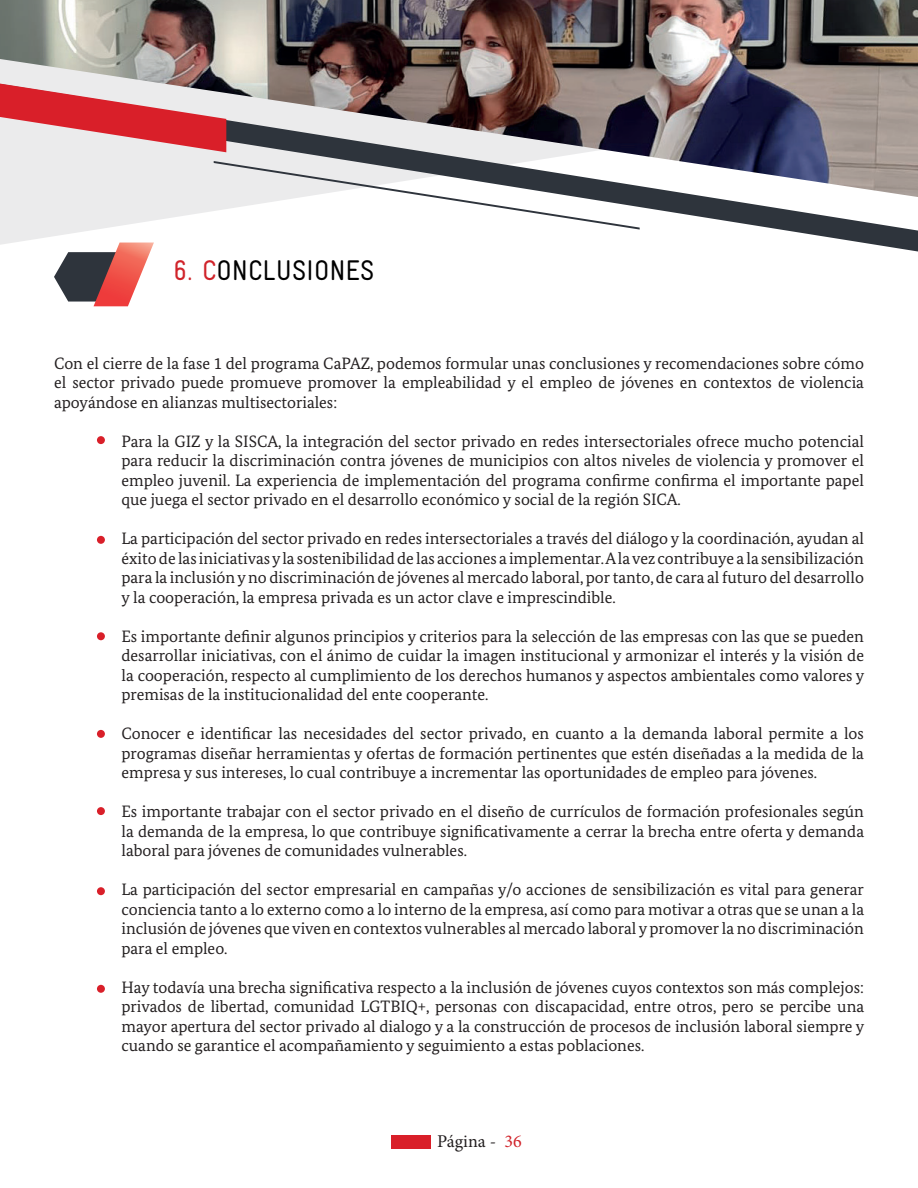
<style>
.page{position:relative;width:918px;height:1188px;background:#fff}
.page>*{position:absolute;margin:0;border:0;box-sizing:border-box;transform-origin:0 0}
.t1{font:condensed 28.5px "Gravur";color:#000}
.t2{font:18px "Minion Pro";color:#231f20}
.t3{font:16.5px/19.5px "Bundes Serif";color:#231f20;text-align:justify}
.s1{color:#d0232a}
.s2{color:#d1232a}
</style>
<div class="page">
<div style="left:391px;top:1135px;width:40px;height:14px;background:#d91f29"></div>
<svg style="left:54px;top:252px;width:96px;height:54px"></svg>
<div style="left:97px;top:436px;width:8px;height:8px;background:#d91f29;border-radius:50%"></div>
<div style="left:97px;top:632px;width:8px;height:8px;background:#d91f29;border-radius:50%"></div>
<div style="left:97px;top:887px;width:8px;height:8px;background:#d91f29;border-radius:50%"></div>
<div style="left:97px;top:536px;width:8px;height:8px;background:#d91f29;border-radius:50%"></div>
<div style="left:97px;top:730px;width:8px;height:8px;background:#d91f29;border-radius:50%"></div>
<div style="left:97px;top:807px;width:8px;height:8px;background:#d91f29;border-radius:50%"></div>
<div style="left:97px;top:985px;width:8px;height:8px;background:#d91f29;border-radius:50%"></div>
<img style="left:0;top:0;width:918px;height:84px">
<svg style="left:0;top:84px;width:918px;height:168px"></svg>
<svg style="left:0;top:84px;width:226px;height:68px;background:#de8388"></svg>
<svg style="left:214px;top:161px;width:426px;height:69px"></svg>
<h1 class="t1" style="left:174px;top:255px;width:202px"><span class="s1">6. C</span>ONCLUSIONES</h1>
<p class="t3" style="left:54px;top:353px;width:812px">Con el cierre de la fase 1 del programa CaPAZ, podemos formular unas conclusiones y recomendaciones sobre cómo el sector privado puede promueve promover la empleabilidad y el empleo de jóvenes en contextos de violencia apoyándose en alianzas multisectoriales:</p>
<p class="t3" style="left:122px;top:431px;width:744px">Para la GIZ y la SISCA, la integración del sector privado en redes intersectoriales ofrece mucho potencial para reducir la discriminación contra jóvenes de municipios con altos niveles de violencia y promover el empleo juvenil. La experiencia de implementación del programa confirme confirma el importante papel que juega el sector privado en el desarrollo económico y social de la región SICA.</p>
<p class="t3" style="left:122px;top:528px;width:744px">La participación del sector privado en redes intersectoriales a través del diálogo y la coordinación, ayudan al éxito de las iniciativas y la sostenibilidad de las acciones a implementar. A la vez contribuye a la sensibilización para la inclusión y no discriminación de jóvenes al mercado laboral, por tanto, de cara al futuro del desarrollo y la cooperación, la empresa privada es un actor clave e imprescindible.</p>
<p class="t3" style="left:122px;top:626px;width:744px">Es importante definir algunos principios y criterios para la selección de las empresas con las que se pueden desarrollar iniciativas, con el ánimo de cuidar la imagen institucional y armonizar el interés y la visión de la cooperación, respecto al cumplimiento de los derechos humanos y aspectos ambientales como valores y premisas de la institucionalidad del ente cooperante.</p>
<p class="t3" style="left:122px;top:723px;width:744px">Conocer e identificar las necesidades del sector privado, en cuanto a la demanda laboral permite a los programas diseñar herramientas y ofertas de formación pertinentes que estén diseñadas a la medida de la empresa y sus intereses, lo cual contribuye a incrementar las oportunidades de empleo para jóvenes.</p>
<p class="t3" style="left:122px;top:802px;width:744px">Es importante trabajar con el sector privado en el diseño de currículos de formación profesionales según la demanda de la empresa, lo que contribuye significativamente a cerrar la brecha entre oferta y demanda laboral para jóvenes de comunidades vulnerables.</p>
<p class="t3" style="left:122px;top:880px;width:744px">La participación del sector empresarial en campañas y/o acciones de sensibilización es vital para generar conciencia tanto a lo externo como a lo interno de la empresa, así como para motivar a otras que se unan a la inclusión de jóvenes que viven en contextos vulnerables al mercado laboral y promover la no discriminación para el empleo.</p>
<p class="t3" style="left:122px;top:977px;width:744px">Hay todavía una brecha significativa respecto a la inclusión de jóvenes cuyos contextos son más complejos: privados de libertad, comunidad LGTBIQ+, personas con discapacidad, entre otros, pero se percibe una mayor apertura del sector privado al dialogo y a la construcción de procesos de inclusión laboral siempre y cuando se garantice el acompañamiento y seguimiento a estas poblaciones.</p>
<p class="t2" style="left:437px;top:1129px;width:86px">Página - <span class="s2">36</span></p>
</div>
